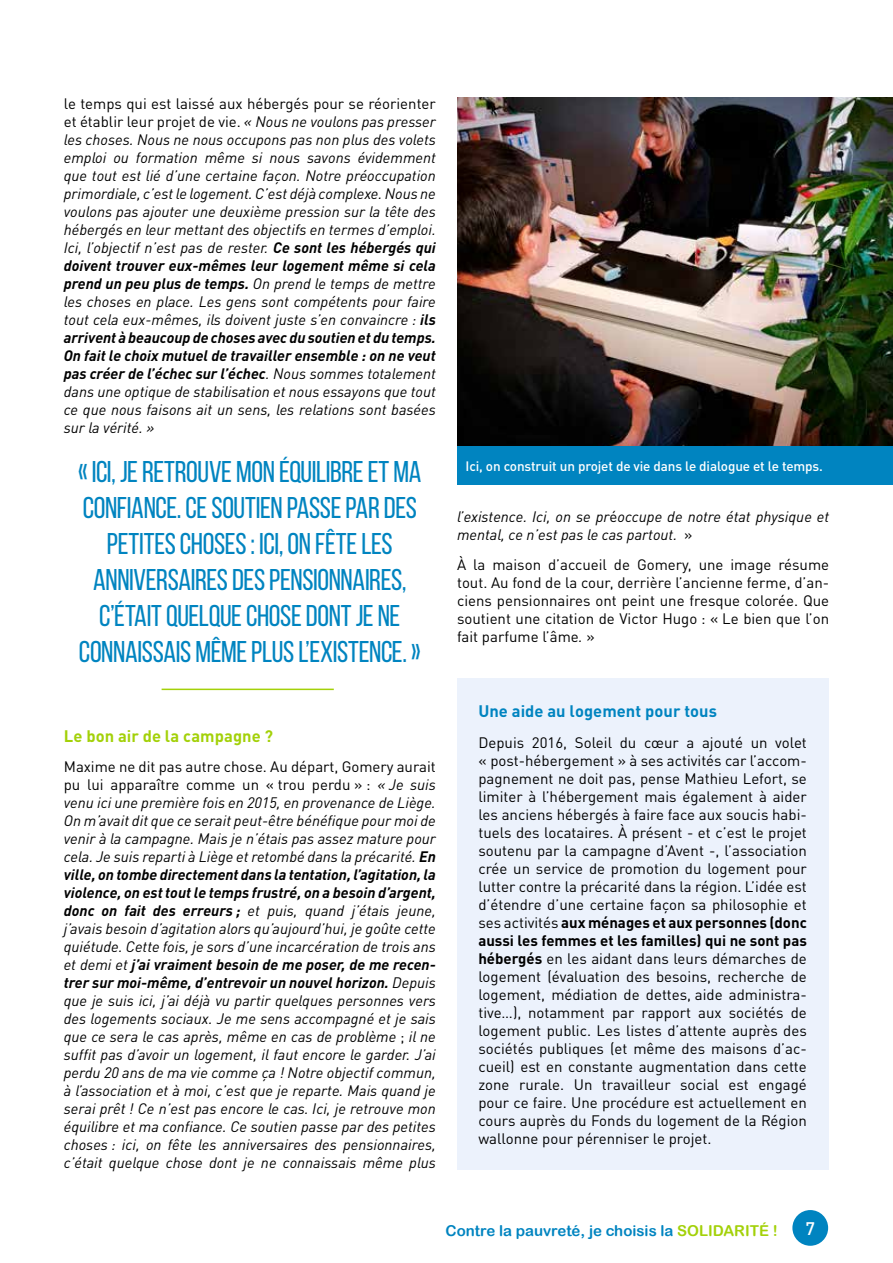
<style>
.page{position:relative;width:893px;height:1263px;background:#fff}
.page>*{position:absolute;margin:0;border:0;box-sizing:border-box;transform-origin:0 0}
.t1{font:30px/36px "Bebas Neue";letter-spacing:-.015em;color:#0084c0;text-align:center}
.t2{font:500 18px "DIN Pro";color:#fff}
.t3{font:700 16.5px "DIN Pro";letter-spacing:.005em;color:#0084c0}
.t4{font:700 16.5px "DIN Pro";letter-spacing:.005em;color:#a3d109}
.t5{font:italic 15px/18px "DIN Pro";color:#000;text-align:justify}
.t6{font:15px/18px "DIN Pro";color:#000;text-align:justify}
.t7{font:15px "Arial Rounded MT Bold";color:#0084c0}
.t8{font:500 13.5px "DIN Pro";letter-spacing:-.01em;color:#fff}
.s1{font-style:normal}
.s2{font-weight:700}
.s3{font-style:italic}
.s4{color:#a3d109}
</style>
<div class="page">
<div style="left:792px;top:1210px;width:36px;height:36px;background:#0084c0;border-radius:50%"></div>
<hr style="left:162px;top:689px;width:172px;height:1px;background:#a3d109">
<img style="left:457px;top:98px;width:436px;height:348px">
<div style="left:457px;top:678px;width:371px;height:491px;background:#ecf2fc"></div>
<div style="left:457px;top:446px;width:436px;height:38px;background:#0084c0"></div>
<p class="t5" style="left:64px;top:93px;width:374px"><span class="s1">le temps qui est laissé aux hébergés pour se réorienter et établir leur projet de vie.</span> « Nous ne voulons pas presser les choses. Nous ne nous occupons pas non plus des volets emploi ou formation même si nous savons évidemment que tout est lié d’une certaine façon. Notre préoccupation primordiale, c’est le logement. C’est déjà complexe. Nous ne voulons pas ajouter une deuxième pression sur la tête des hébergés en leur mettant des objectifs en termes d’emploi.<br>Ici, l’objectif n’est pas de rester. <span class="s2">Ce sont les hébergés qui doivent trouver eux-mêmes leur logement même si cela prend un peu plus de temps.</span> On prend le temps de mettre les choses en place. Les gens sont compétents pour faire tout cela eux-mêmes, ils doivent juste s’en convaincre : <span class="s2">ils arrivent à beaucoup de choses avec du soutien et du temps.<br>On fait le choix mutuel de travailler ensemble : on ne veut pas créer de l’échec sur l’échec</span>. Nous sommes totalement dans une optique de stabilisation et nous essayons que tout ce que nous faisons ait un sens, les relations sont basées sur la vérité. »</p>
<h1 class="t1" style="left:78px;top:453px;width:345px">« ICI, JE RETROUVE MON ÉQUILIBRE ET MA CONFIANCE. CE SOUTIEN PASSE PAR DES PETITES CHOSES : ICI, ON FÊTE LES ANNIVERSAIRES DES PENSIONNAIRES, C’ÉTAIT QUELQUE CHOSE DONT JE NE CONNAISSAIS MÊME PLUS L’EXISTENCE. »</h1>
<p class="t4" style="left:64px;top:722px;width:211px">Le bon air de la campagne ?</p>
<p class="t5" style="left:64px;top:756px;width:374px"><span class="s1">Maxime ne dit pas autre chose. Au départ, Gomery aurait pu lui apparaître comme un « trou perdu » :</span> « Je suis venu ici une première fois en 2015, en provenance de Liège.<br>On m’avait dit que ce serait peut-être bénéfique pour moi de venir à la campagne. Mais je n’étais pas assez mature pour cela. Je suis reparti à Liège et retombé dans la précarité. <span class="s2">En ville, on tombe directement dans la tentation, l’agitation, la violence, on est tout le temps frustré, on a besoin d’argent, donc on fait des erreurs ;</span> et puis, quand j’étais jeune, j’avais besoin d’agitation alors qu’aujourd’hui, je goûte cette quiétude. Cette fois, je sors d’une incarcération de trois ans et demi et <span class="s2">j’ai vraiment besoin de me poser, de me recen&shy;trer sur moi-même, d’entrevoir un nouvel horizon.</span> Depuis que je suis ici, j’ai déjà vu partir quelques personnes vers des logements sociaux. Je me sens accompagné et je sais que ce sera le cas après, même en cas de problème <span class="s1">;</span> il ne suffit pas d’avoir un logement, il faut encore le garder. J’ai perdu 20 ans de ma vie comme ça ! Notre objectif commun, à l’association et à moi, c’est que je reparte. Mais quand je serai prêt ! Ce n’est pas encore le cas. Ici, je retrouve mon équilibre et ma confiance. Ce soutien passe par des petites choses : ici, on fête les anniversaires des pensionnaires, c’était quelque chose dont je ne connaissais même plus</p>
<p class="t8" style="left:466px;top:455px;width:359px">Ici, on construit un projet de vie dans le dialogue et le temps.</p>
<p class="t5" style="left:457px;top:506px;width:374px">l’existence. Ici, on se pr<span class="s1">é</span>occupe de notre état physique et mental, ce n’est pas le cas partout. <span class="s1">»</span></p>
<p class="t6" style="left:457px;top:554px;width:374px">À la maison d’accueil de Gomery, une image résume tout. Au fond de la cour, derrière l’ancienne ferme, d’an&shy;ciens pensionnaires ont peint une fresque colorée. Que soutient une citation de Victor Hugo : « Le bien que l’on fait parfume l’âme<span class="s3">.</span> »</p>
<p class="t3" style="left:478px;top:697px;width:240px">Une aide au logement pour tous</p>
<p class="t6" style="left:478px;top:732px;width:330px">Depuis 2016, Soleil du cœur a ajouté un volet « post-hébergement » à ses activités car l’accom&shy;pagnement ne doit pas, pense Mathieu Lefort, se limiter à l’hébergement mais également à aider les anciens hébergés à faire face aux soucis habi&shy;tuels des locataires. À présent - et c’est le projet soutenu par la campagne d’Avent -, l’association crée un service de promotion du logement pour lutter contre la précarité dans la région. L’idée est d’étendre d’une certaine façon sa philosophie et ses activités <span class="s2">aux ménages et aux personnes (donc aussi les femmes et les familles) qui ne sont pas hébergés</span> en les aidant dans leurs démarches de logement (évaluation des besoins, recherche de logement, médiation de dettes, aide administra&shy;tive…), notamment par rapport aux sociétés de logement public. Les listes d’attente auprès des sociétés publiques (et même des maisons d’ac&shy;cueil) est en constante augmentation dans cette zone rurale. Un travailleur social est engagé pour ce faire. Une procédure est actuellement en cours auprès du Fonds du logement de la Région wallonne pour pérenniser le projet.</p>
<p class="t7" style="left:446px;top:1221px;width:334px">Contre la pauvreté, je choisis la <span class="s4">SOLIDARITÉ !</span></p>
<p class="t2" style="left:805px;top:1213px;width:11px">7</p>
</div>
